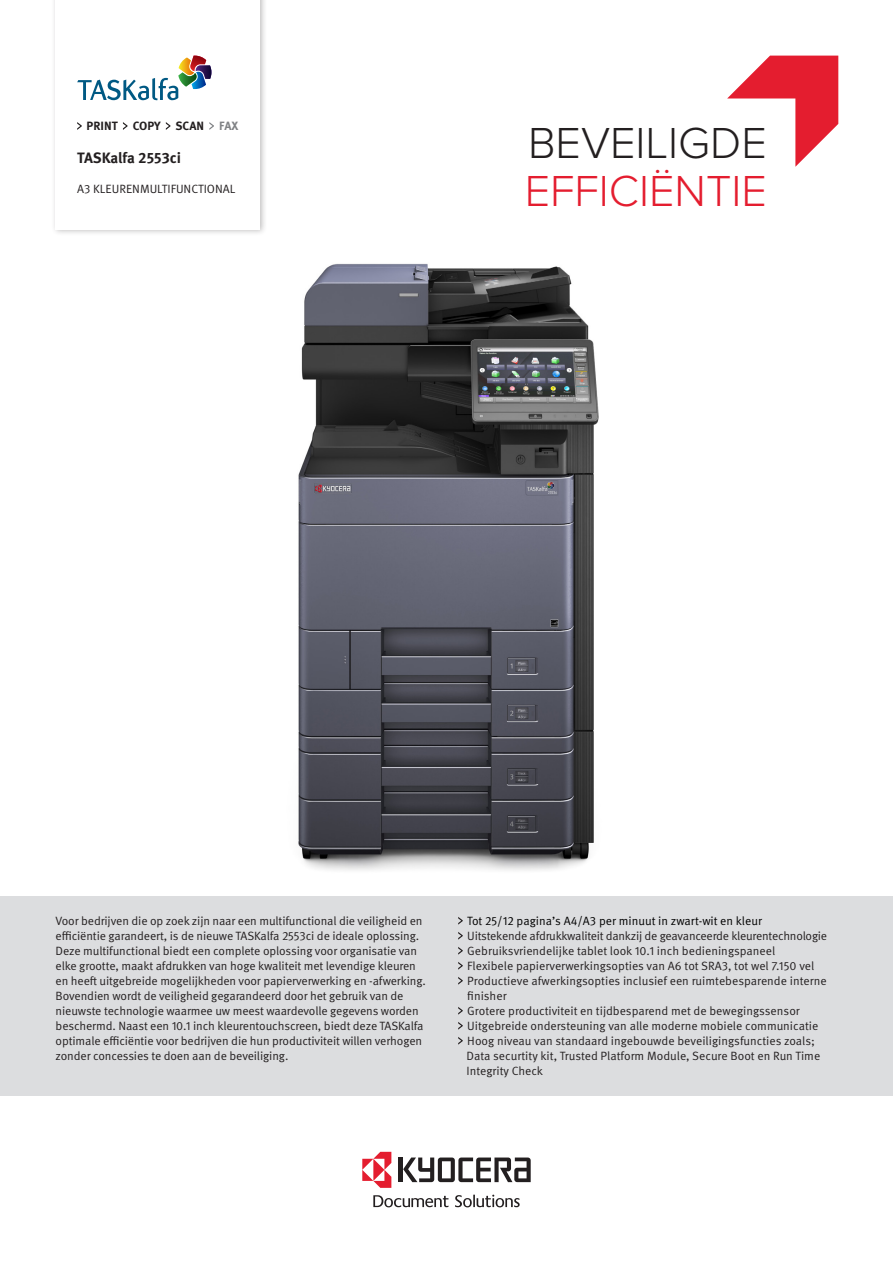
<style>
.page{position:relative;width:893px;height:1263px;background:#fff}
.page>*{position:absolute;margin:0;border:0;box-sizing:border-box;transform-origin:0 0}
.Headline{font:300 45px "Proxima Nova";color:#e41d2f}
.Headline-2{font:300 45px "Proxima Nova";color:#231f20}
.t1{font:700 15px "Meta Pro";letter-spacing:-.005em;color:#231f20}
.Bodycopy{font:12px/15px "Meta Pro Norm";letter-spacing:-.01em;color:#231f20}
.t2{font:700 12px "Meta Pro";color:#231f20}
.s1{color:#808285}
.s2{color:#000}
</style>
<div class="page">
<hr style="left:399px;top:1157px;width:4px;height:25px;background:#231f20">
<svg style="left:403px;top:1157px;width:128px;height:25px"></svg>
<svg style="left:455px;top:1195px;width:65px;height:12px"></svg>
<svg style="left:373px;top:1195px;width:75px;height:12px"></svg>
<svg style="left:362px;top:1152px;width:29px;height:36px"></svg>
<div style="left:51px;top:0;width:216px;height:236px;background:#231f20;opacity:.3"></div>
<div style="left:56px;top:0;width:204px;height:230px;background:#fff"></div>
<svg style="left:77px;top:56px;width:134px;height:44px"></svg>
<div style="left:0;top:896px;width:893px;height:200px;background:#dcdddf"></div>
<svg style="left:727px;top:56px;width:111px;height:111px"></svg>
<svg style="left:77px;top:122px;width:5px;height:8px"></svg>
<svg style="left:123px;top:122px;width:5px;height:8px"></svg>
<svg style="left:166px;top:122px;width:4px;height:8px"></svg>
<svg style="left:209px;top:122px;width:5px;height:8px"></svg>
<svg style="left:458px;top:917px;width:5px;height:8px"></svg>
<svg style="left:458px;top:932px;width:5px;height:8px"></svg>
<svg style="left:458px;top:947px;width:5px;height:8px"></svg>
<svg style="left:458px;top:962px;width:5px;height:8px"></svg>
<svg style="left:458px;top:977px;width:5px;height:8px"></svg>
<svg style="left:458px;top:1007px;width:5px;height:8px"></svg>
<svg style="left:458px;top:1022px;width:5px;height:8px"></svg>
<svg style="left:458px;top:1037px;width:5px;height:8px"></svg>
<img style="left:298px;top:263px;width:301px;height:608px">
<p class="t2" style="left:87px;top:116px;width:153px">PRINT COPY SCAN <span class="s1">FAX</span></p>
<p class="t1" style="left:77px;top:146px;width:105px">TASKalfa 2553ci</p>
<p class="Bodycopy" style="left:77px;top:181px;width:160px">A3 KLEURENMULTIFUNCTIONAL</p>
<p class="Headline-2" style="left:528px;top:117px;width:240px">BEVEILIGDE</p>
<p class="Headline" style="left:525px;top:165px;width:244px">EFFICIËNTIE</p>
<p class="Bodycopy" style="left:56px;top:912px;width:372px">Voor bedrijven die op zoek zijn naar een multifunctional die veiligheid en efficiëntie garandeert, is de nieuwe TASKalfa 2553ci de ideale oplossing.<br>Deze multifunctional biedt een complete oplossing voor organisatie van elke grootte, maakt afdrukken van hoge kwaliteit met levendige kleuren en heeft uitgebreide mogelijkheden voor papierverwerking en -afwerking.<br>Bovendien wordt de veiligheid gegarandeerd door het gebruik van de nieuwste technologie waarmee uw meest waardevolle gegevens worden beschermd. Naast een 10.1 inch kleurentouchscreen, biedt deze TASKalfa optimale efficiëntie voor bedrijven die hun productiviteit willen verhogen zonder concessies te doen aan de beveiliging.</p>
<p class="Bodycopy" style="left:467px;top:912px;width:362px"><span class="s2">Tot 25/12 pagina’s A4/A3 per minuut in zwart-wit en kleur<br></span>Uitstekende afdrukkwaliteit dankzij de geavanceerde kleurentechnologie</p>
<p class="Bodycopy" style="left:467px;top:942px;width:310px">Gebruiksvriendelijke tablet look 10.1 inch bedieningspaneel</p>
<p class="Bodycopy" style="left:467px;top:957px;width:349px">Flexibele papierverwerkingsopties van A6 tot SRA3, tot wel 7.150 vel</p>
<p class="Bodycopy" style="left:467px;top:972px;width:361px">Productieve afwerkingsopties inclusief een ruimtebesparende interne finisher</p>
<p class="Bodycopy" style="left:467px;top:1002px;width:334px">Grotere productiviteit en tijdbesparend met de bewegingssensor</p>
<p class="Bodycopy" style="left:467px;top:1017px;width:353px">Uitgebreide ondersteuning van alle moderne mobiele communicatie</p>
<p class="Bodycopy" style="left:466px;top:1032px;width:355px">Hoog niveau van standaard ingebouwde beveiligingsfuncties zoals;<br>Data securtity kit, Trusted Platform Module, Secure Boot en Run Time<br>Integrity Check</p>
</div>
